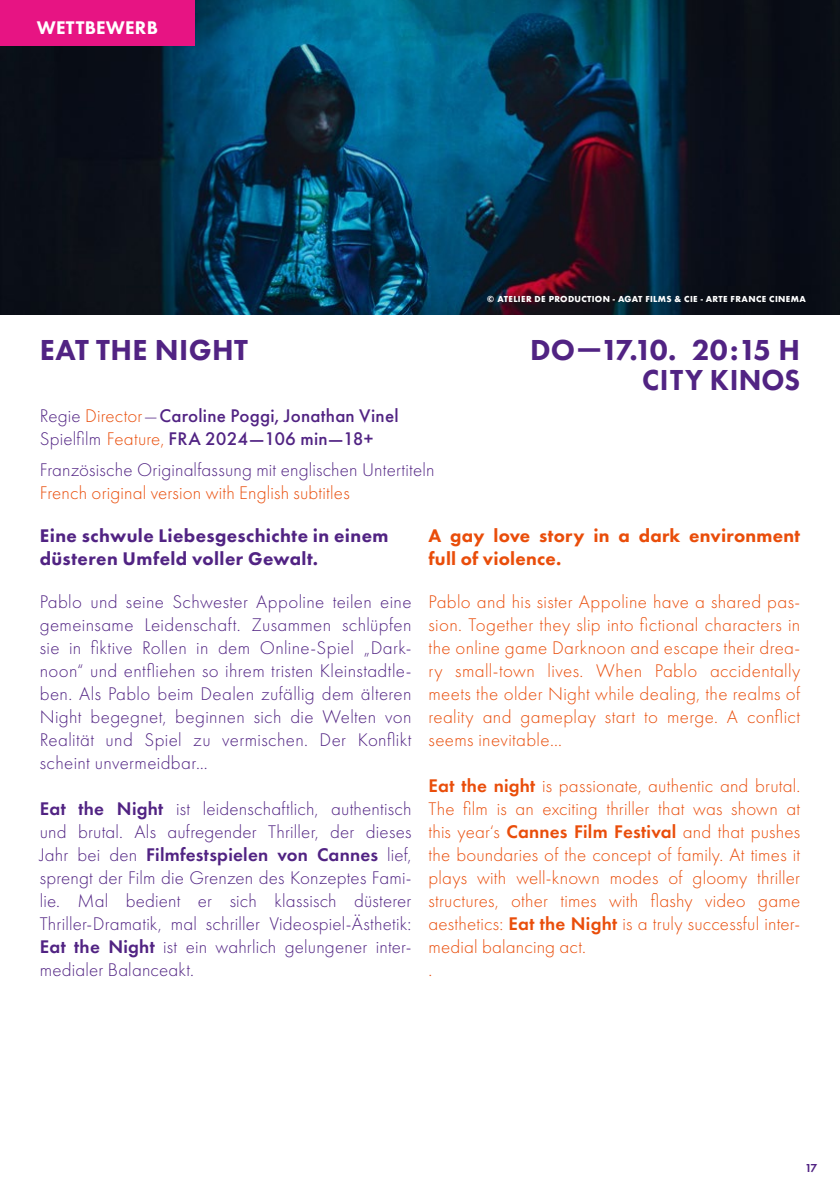
<style>
.page{position:relative;width:840px;height:1191px;background:#fff}
.page>*{position:absolute;margin:0;border:0;box-sizing:border-box;transform-origin:0 0}
.t1{font:800 30px/30px "Futura PT";letter-spacing:.01em;color:#512383;text-align:right}
.t2{font:300 19px/23px "Futura PT";letter-spacing:.01em;color:#512383;text-align:justify}
.t3{font:300 19px/23px "Futura PT";letter-spacing:.01em;color:#e94d0a;text-align:justify}
.t4{font:500 19px/23px "Futura PT";letter-spacing:.01em;color:#512383}
.t5{font:800 19px/23px "Futura PT";letter-spacing:.02em;color:#512383}
.t6{font:800 19px/23px "Futura PT";letter-spacing:.01em;color:#e94d0a}
.t7{font:800 19px "Futura PT";letter-spacing:.01em;color:#fff}
.t8{font:600 12px "Futura PT";color:#512383}
.t9{font:700 8px "Futura";letter-spacing:.04em;color:#fff}
.s1{font-weight:300}
.s2{font-weight:300;color:#e94d0a}
.s3{font-weight:600}
</style>
<div class="page">
<hr style="left:0;top:0;width:1px;height:1191px;background:#f1b971">
<img style="left:0;top:0;width:839px;height:315px">
<div style="left:0;top:0;width:195px;height:34px;background:#e71483"></div>
<div style="left:0;top:11px;width:195px;height:34px;background:#e71483"></div>
<p class="t7" style="left:37px;top:16px;width:122px">WETTBEWERB</p>
<h1 class="t1" style="left:40px;top:335px;width:209px">EAT THE NIGHT</h1>
<p class="t4" style="left:40px;top:404px;width:360px"><span class="s1">Regie</span> <span class="s2">Director</span><span class="s1">—</span>Caroline Poggi, Jonathan Vinel<br><span class="s1">Spielfilm</span> <span class="s2">Feature,</span> FRA 2024—106 min—18+</p>
<p class="t2" style="left:40px;top:459px;width:396px">Französische Originalfassung mit englischen Untertiteln</p>
<p class="t3" style="left:40px;top:482px;width:311px">French original version with English subtitles</p>
<p class="t9" style="left:486px;top:293px;width:320px">© ATELIER DE PRODUCTION - AGAT FILMS &amp; CIE - ARTE FRANCE CINEMA</p>
<h1 class="t1" style="left:530px;top:335px;width:271px">DO—17.10. 20:15 H<br>CITY KINOS</h1>
<p class="t5" style="left:40px;top:524px;width:350px">Eine schwule Liebesgeschichte in einem düsteren Umfeld voller Gewalt.</p>
<p class="t2" style="left:40px;top:590px;width:373px">Pablo und seine Schwester Appoline teilen eine gemeinsame Leidenschaft. Zusammen schlüpfen sie in fiktive Rollen in dem Online-Spiel „Dark&shy;noon“ und entfliehen so ihrem tristen Kleinstadtle&shy;ben. Als Pablo beim Dealen zufällig dem älteren Night begegnet, beginnen sich die Welten von Realität und Spiel zu vermischen. Der Konflikt scheint unvermeidbar…</p>
<p class="t2" style="left:40px;top:797px;width:373px"><span class="s3">Eat the Night</span> ist leidenschaftlich, authentisch und brutal. Als aufregender Thriller, der dieses Jahr bei den <span class="s3">Filmfestspielen von Cannes</span> lief, sprengt der Film die Grenzen des Konzeptes Fami&shy;lie. Mal bedient er sich klassisch düsterer Thriller-Dramatik, mal schriller Videospiel-Ästhetik:<br><span class="s3">Eat the Night</span> ist ein wahrlich gelungener inter&shy;medialer Balanceakt.</p>
<p class="t6" style="left:428px;top:524px;width:373px">A gay love story in a dark environment full of violence.</p>
<p class="t3" style="left:428px;top:590px;width:373px">Pablo and his sister Appoline have a shared pas&shy;sion. Together they slip into fictional characters in the online game Darknoon and escape their drea&shy;ry small-town lives. When Pablo accidentally meets the older Night while dealing, the realms of reality and gameplay start to merge. A conflict seems inevitable...</p>
<p class="t3" style="left:428px;top:774px;width:373px;text-align:left"><span class="s3">Eat the night</span> is passionate, authentic and brutal.<br>The film is an exciting thriller that was shown at this year‘s <span class="s3">Cannes Film Festival</span> and that pushes the boundaries of the concept of family. At times it plays with well-known modes of gloomy thriller structures, other times with flashy video game aesthetics: <span class="s3">Eat the Night</span> is a truly successful inter&shy;medial balancing act.<br>.</p>
<p class="t8" style="left:804px;top:1160px;width:14px">17</p>
</div>
